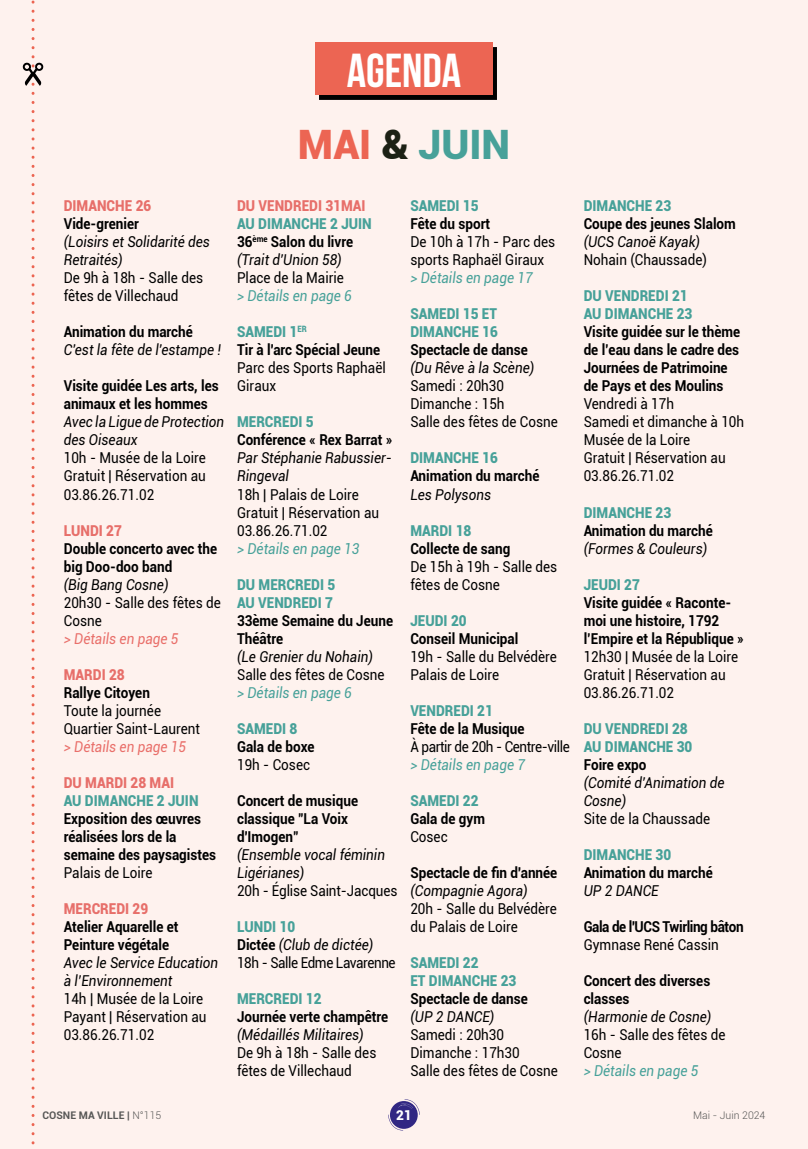
<style>
.page{position:relative;width:808px;height:1149px;background:#fff}
.page>*{position:absolute;margin:0;border:0;box-sizing:border-box;transform-origin:0 0}
.t1{font:700 47.55px "Bebas Neue";color:#fff}
.t2{font:900 40.5px "Roboto";color:#47a199}
.t3{font:15px/18px "Roboto";color:#000;scale:.9 1}
.t4{font:700 15px/18px "Roboto";color:#000;scale:.9 1}
.t5{font:italic 15px/18px "Roboto";color:#000;scale:.9 1}
.t6{font:900 15px/18px "Roboto";color:#47a199;scale:.9 1}
.t7{font:italic 15px "Roboto";color:#47a199;scale:.9 1}
.t8{font:15px/18px "Roboto";letter-spacing:-.03em;color:#000;scale:.9 1}
.t9{font:900 15px "Roboto";color:#e76f6a;scale:.9 1}
.t10{font:italic 15px "Roboto";color:#e96f6a;scale:.9 1}
.t11{font:700 15px "Roboto";letter-spacing:-.03em;color:#000;scale:.9 1}
.t12{font:900 13.5px "Roboto";color:#fff}
.t13{font:700 10.5px "Roboto";color:#575756}
.t14{font:300 10.5px "Roboto";color:#575756}
.s1{color:#ec6553}
.s2{color:#1c2115}
.s3{font-weight:900;font-style:normal;color:#47a199}
.s4{font-weight:700;font-style:normal}
.s5{font-weight:900;color:#47a199}
.s6{font-weight:700}
.s7{font-style:italic}
.s8{font-weight:300}
</style>
<div class="page">
<div style="left:0;top:0;width:808px;height:1148px;background:#fef2ee"></div>
<svg style="left:388px;top:1099px;width:32px;height:31px"></svg>
<div style="left:319px;top:47px;width:178px;height:53px;background:#000"></div>
<div style="left:315px;top:43px;width:178px;height:52px;background:#ec6553"></div>
<svg style="left:22px;top:0;width:22px;height:1149px"></svg>
<h1 class="t1" style="left:347px;top:44px;width:116px">AGENDA</h1>
<h2 class="t2" style="left:298px;top:116px;width:214px"><span class="s1">MAI</span> <span class="s2">&amp;</span> JUIN</h2>
<p class="t9" style="left:64px;top:195px;width:99px">DIMANCHE 26</p>
<p class="t4" style="left:64px;top:214px;width:85px">Vide-grenier</p>
<p class="t5" style="left:64px;top:232px;width:164px">(Loisirs et Solidarité des<br>Retraités)</p>
<p class="t3" style="left:64px;top:268px;width:156px">De 9h à 18h - Salle des fêtes de Villechaud</p>
<p class="t4" style="left:64px;top:322px;width:145px">Animation du marché</p>
<p class="t5" style="left:64px;top:340px;width:176px">C'est la fête de l'estampe !</p>
<p class="t4" style="left:64px;top:376px;width:174px">Visite guidée Les arts, les animaux et les hommes</p>
<p class="t5" style="left:64px;top:412px;width:180px">Avec la Ligue de Protection des Oiseaux</p>
<p class="t3" style="left:64px;top:448px;width:159px;text-align:justify">10h - Musée de la Loire Gratuit | Réservation au 03.86.26.71.02</p>
<p class="t9" style="left:64px;top:519px;width:66px">LUNDI 27</p>
<p class="t4" style="left:64px;top:538px;width:172px">Double concerto avec the big Doo-doo band</p>
<p class="t5" style="left:64px;top:574px;width:118px">(Big Bang Cosne)</p>
<p class="t3" style="left:64px;top:592px;width:176px">20h30 - Salle des fêtes de<br>Cosne</p>
<p class="t10" style="left:64px;top:627px;width:129px">&gt; Détails en page 5</p>
<p class="t9" style="left:64px;top:663px;width:69px">MARDI 28</p>
<p class="t4" style="left:64px;top:682px;width:97px">Rallye Citoyen</p>
<p class="t3" style="left:64px;top:700px;width:153px">Toute la journée<br>Quartier Saint-Laurent</p>
<p class="t10" style="left:64px;top:735px;width:137px">&gt; Détails en page 15</p>
<p class="t9" style="left:64px;top:771px;width:124px">DU MARDI 28 MAI</p>
<p class="t6" style="left:64px;top:790px;width:151px">AU DIMANCHE 2 JUIN</p>
<p class="t4" style="left:64px;top:808px;width:171px">Exposition des œuvres réalisées lors de la semaine des paysagistes</p>
<p class="t3" style="left:64px;top:862px;width:100px">Palais de Loire</p>
<p class="t9" style="left:64px;top:897px;width:95px">MERCREDI 29</p>
<p class="t4" style="left:64px;top:916px;width:129px">Atelier Aquarelle et<br>Peinture végétale</p>
<p class="t5" style="left:64px;top:952px;width:173px">Avec le Service Education à l’Environnement</p>
<p class="t3" style="left:64px;top:988px;width:160px">14h | Musée de la Loire<br>Payant | Réservation au<br>03.86.26.71.02</p>
<p class="t9" style="left:237px;top:195px;width:144px">DU VENDREDI 31MAI</p>
<p class="t5" style="left:237px;top:214px;width:151px"><span class="s3">AU DIMANCHE 2 JUIN<br></span><span class="s4">36</span><sup>ème</sup> <span class="s4">Salon du livre </span>(Trait d'Union 58)</p>
<p class="t3" style="left:237px;top:268px;width:120px">Place de la Mairie</p>
<p class="t7" style="left:237px;top:285px;width:129px">&gt; Détails en page 6</p>
<p class="t4" style="left:237px;top:322px;width:161px"><span class="s5">SAMEDI 1</span><sup>ER<br></sup>Tir à l'arc Spécial Jeune</p>
<p class="t3" style="left:237px;top:358px;width:167px">Parc des Sports Raphaël<br>Giraux</p>
<p class="t6" style="left:237px;top:412px;width:87px">MERCREDI 5</p>
<p class="t4" style="left:237px;top:430px;width:174px">Conférence « Rex Barrat »</p>
<p class="t5" style="left:237px;top:448px;width:174px">Par Stéphanie Rabussier-<br>Ringeval</p>
<p class="t3" style="left:237px;top:484px;width:159px">18h | Palais de Loire<br>Gratuit | Réservation au<br>03.86.26.71.02</p>
<p class="t7" style="left:237px;top:537px;width:137px">&gt; Détails en page 13</p>
<p class="t6" style="left:237px;top:574px;width:111px">DU MERCREDI 5<br>AU VENDREDI 7</p>
<p class="t4" style="left:237px;top:610px;width:175px">33ème Semaine du Jeune<br>Théâtre</p>
<p class="t5" style="left:237px;top:646px;width:152px">(Le Grenier du Nohain)</p>
<p class="t3" style="left:237px;top:664px;width:165px">Salle des fêtes de Cosne</p>
<p class="t7" style="left:237px;top:681px;width:129px">&gt; Détails en page 6</p>
<p class="t6" style="left:237px;top:718px;width:69px">SAMEDI 8</p>
<p class="t4" style="left:237px;top:736px;width:88px">Gala de boxe</p>
<p class="t3" style="left:237px;top:754px;width:83px">19h - Cosec</p>
<p class="t4" style="left:237px;top:790px;width:136px">Concert de musique classique "La Voix d'Imogen"</p>
<p class="t5" style="left:237px;top:844px;width:166px">(Ensemble vocal féminin<br>Ligérianes)</p>
<p class="t3" style="left:237px;top:880px;width:180px">20h - Église Saint-Jacques</p>
<p class="t8" style="left:237px;top:916px;width:178px"><span class="s5">LUNDI 10<br></span><span class="s6">Dictée</span> <span class="s7">(Club de dictée)<br></span>18h - Salle Edme Lavarenne</p>
<p class="t6" style="left:237px;top:988px;width:95px">MERCREDI 12</p>
<p class="t4" style="left:237px;top:1006px;width:169px">Journée verte champêtre</p>
<p class="t5" style="left:237px;top:1024px;width:142px">(Médaillés Militaires)</p>
<p class="t3" style="left:237px;top:1042px;width:156px">De 9h à 18h - Salle des fêtes de Villechaud</p>
<p class="t6" style="left:410px;top:196px;width:77px">SAMEDI 15</p>
<p class="t4" style="left:410px;top:214px;width:90px">Fête du sport</p>
<p class="t3" style="left:410px;top:232px;width:163px">De 10h à 17h - Parc des sports Raphaël Giraux</p>
<p class="t7" style="left:410px;top:267px;width:137px">&gt; Détails en page 17</p>
<p class="t6" style="left:410px;top:304px;width:99px">SAMEDI 15 ET<br>DIMANCHE 16</p>
<p class="t4" style="left:410px;top:340px;width:132px">Spectacle de danse</p>
<p class="t5" style="left:410px;top:358px;width:139px">(Du Rêve à la Scène)</p>
<p class="t3" style="left:410px;top:376px;width:165px">Samedi : 20h30<br>Dimanche : 15h<br>Salle des fêtes de Cosne</p>
<p class="t6" style="left:410px;top:448px;width:99px">DIMANCHE 16</p>
<p class="t4" style="left:410px;top:466px;width:145px">Animation du marché</p>
<p class="t5" style="left:410px;top:484px;width:91px">Les Polysons</p>
<p class="t6" style="left:410px;top:520px;width:69px">MARDI 18</p>
<p class="t4" style="left:410px;top:538px;width:113px">Collecte de sang</p>
<p class="t3" style="left:410px;top:556px;width:165px">De 15h à 19h - Salle des fêtes de Cosne</p>
<p class="t6" style="left:410px;top:610px;width:64px">JEUDI 20</p>
<p class="t4" style="left:410px;top:628px;width:122px">Conseil Municipal</p>
<p class="t3" style="left:410px;top:646px;width:164px">19h - Salle du Belvédère<br>Palais de Loire</p>
<p class="t6" style="left:410px;top:700px;width:93px">VENDREDI 21</p>
<p class="t4" style="left:410px;top:718px;width:128px">Fête de la Musique</p>
<p class="t8" style="left:410px;top:736px;width:179px">À partir de 20h - Centre-ville</p>
<p class="t7" style="left:410px;top:753px;width:129px">&gt; Détails en page 7</p>
<p class="t6" style="left:410px;top:790px;width:77px">SAMEDI 22</p>
<p class="t4" style="left:410px;top:808px;width:84px">Gala de gym</p>
<p class="t3" style="left:410px;top:826px;width:43px">Cosec</p>
<p class="t4" style="left:410px;top:862px;width:165px">Spectacle de fin d'année</p>
<p class="t5" style="left:410px;top:880px;width:132px">(Compagnie Agora)</p>
<p class="t3" style="left:410px;top:898px;width:164px">20h - Salle du Belvédère du Palais de Loire</p>
<p class="t6" style="left:410px;top:952px;width:119px">SAMEDI 22<br>ET DIMANCHE 23</p>
<p class="t4" style="left:410px;top:988px;width:132px">Spectacle de danse</p>
<p class="t5" style="left:410px;top:1006px;width:95px">(UP 2 DANCE)</p>
<p class="t3" style="left:410px;top:1024px;width:165px">Samedi : 20h30<br>Dimanche : 17h30<br>Salle des fêtes de Cosne</p>
<p class="t6" style="left:584px;top:196px;width:99px">DIMANCHE 23</p>
<p class="t4" style="left:584px;top:214px;width:171px">Coupe des jeunes Slalom</p>
<p class="t5" style="left:584px;top:232px;width:131px">(UCS Canoë Kayak)</p>
<p class="t3" style="left:584px;top:250px;width:138px">Nohain (Chaussade)</p>
<p class="t6" style="left:584px;top:286px;width:122px">DU VENDREDI 21<br>AU DIMANCHE 23</p>
<p class="t4" style="left:584px;top:322px;width:176px">Visite guidée sur le thème de l’eau dans le cadre des<br>Journées de Patrimoine de Pays et des Moulins</p>
<p class="t3" style="left:584px;top:394px;width:180px">Vendredi à 17h<br>Samedi et dimanche à 10h<br>Musée de la Loire<br>Gratuit | Réservation au<br>03.86.26.71.02</p>
<p class="t6" style="left:584px;top:502px;width:99px">DIMANCHE 23</p>
<p class="t4" style="left:584px;top:520px;width:145px">Animation du marché</p>
<p class="t5" style="left:584px;top:538px;width:139px">(Formes &amp; Couleurs)</p>
<p class="t6" style="left:584px;top:574px;width:64px">JEUDI 27</p>
<p class="t4" style="left:584px;top:592px;width:179px">Visite guidée « Raconte&shy;moi une histoire, 1792 l’Empire et la République »</p>
<p class="t3" style="left:584px;top:646px;width:173px">12h30 | Musée de la Loire<br>Gratuit | Réservation au<br>03.86.26.71.02</p>
<p class="t6" style="left:584px;top:718px;width:122px">DU VENDREDI 28<br>AU DIMANCHE 30</p>
<p class="t4" style="left:584px;top:754px;width:71px">Foire expo</p>
<p class="t5" style="left:584px;top:772px;width:158px">(Comité d'Animation de<br>Cosne)</p>
<p class="t3" style="left:584px;top:808px;width:142px">Site de la Chaussade</p>
<p class="t6" style="left:584px;top:844px;width:99px">DIMANCHE 30</p>
<p class="t4" style="left:584px;top:862px;width:145px">Animation du marché</p>
<p class="t5" style="left:584px;top:880px;width:85px">UP 2 DANCE</p>
<p class="t11" style="left:584px;top:915px;width:179px">Gala de l'UCS Twirling bâton</p>
<p class="t3" style="left:584px;top:934px;width:152px">Gymnase René Cassin</p>
<p class="t4" style="left:584px;top:970px;width:142px">Concert des diverses classes</p>
<p class="t5" style="left:584px;top:1006px;width:143px">(Harmonie de Cosne)</p>
<p class="t3" style="left:584px;top:1024px;width:159px">16h - Salle des fêtes de<br>Cosne</p>
<p class="t7" style="left:584px;top:1059px;width:129px">&gt; Détails en page 5</p>
<p class="t13" style="left:43px;top:1107px;width:120px">COSNE MA VILLE | <span class="s8">N°115</span></p>
<p class="t12" style="left:396px;top:1105px;width:17px">21</p>
<p class="t14" style="left:693px;top:1107px;width:74px">Mai - Juin 2024</p>
</div>
